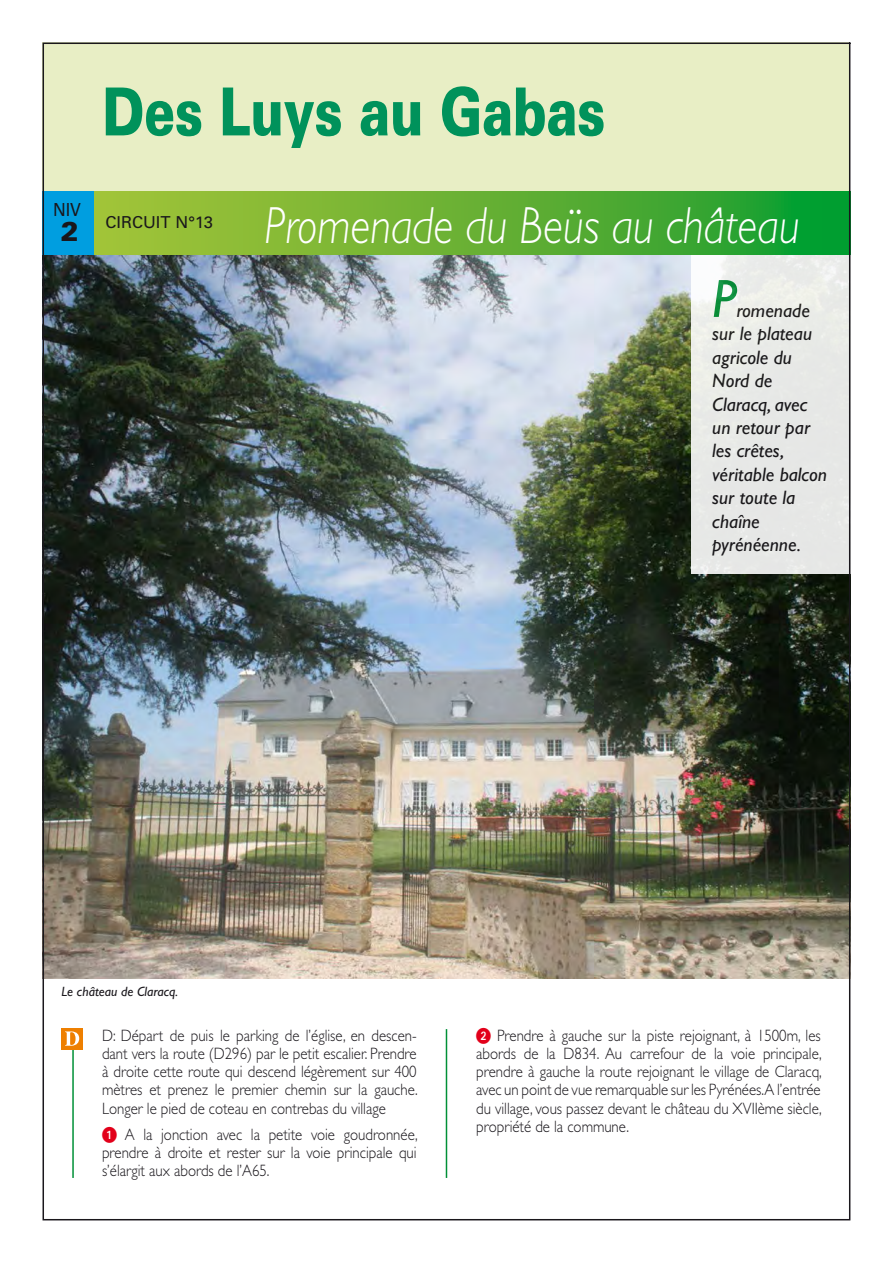
<style>
.page{position:relative;width:893px;height:1263px;background:#fff}
.page>*{position:absolute;margin:0;border:0;box-sizing:border-box;transform-origin:0 0}
.t1{font:900 66.3px "Univers LT Std";letter-spacing:-.01em;color:#00925b;scale:.77 1}
.t2{font:italic 54px "Gill Sans";color:#009037}
.t3{font:italic 300 52.5px "Gill Sans";color:#fff;scale:.85 1}
.t4{font:900 27px "Univers LT Std";color:#1a171c}
.t5{font:italic 19.5px/23.4px "Gill Sans";color:#1a171c}
.t6{font:18px "Univers LT Std";color:#1a171c;scale:.91 1}
.t7{font:300 16.5px/18px "Gill Sans";color:#1a171c;text-align:justify;scale:.9 1}
.t8{font:16.5px "Univers LT Std";color:#1a171c}
.t9{font:italic 13.5px "Gill Sans";color:#1a171c}
.s1{font-family:"European Pixx";font-weight:400;color:#e2001a}
</style>
<div class="page">
<img style="left:42px;top:42px;width:809px;height:1179px">
<p class="t6" style="left:53px;top:199px;width:33px">NIV</p>
<h3 class="t4" style="left:61px;top:214px;width:20px">2</h3>
<h1 class="t1" style="left:102px;top:70px;width:655px">Des Luys au Gabas</h1>
<p class="t8" style="left:105px;top:212px;width:109px">CIRCUIT N°13</p>
<h3 class="t3" style="left:265px;top:196px;width:631px">Promenade du Beüs au château</h3>
<h2 class="t2" style="left:712px;top:268px;width:26px">P</h2>
<p class="t5" style="left:712px;top:299px;width:116px;text-indent:24px">romenade sur le plateau agricole du<br>Nord de<br>Claracq, avec un retour par les crêtes, véritable balcon sur toute la chaîne pyrénéenne.</p>
<p class="t9" style="left:62px;top:983px;width:118px">Le château de Claracq.</p>
<p class="t7" style="left:102px;top:1027px;width:352px">D: Départ de puis le parking de l’église, en descen&shy;dant vers la route (D296) par le petit escalier. Prendre à droite cette route qui descend légèrement sur 400 mètres et prenez le premier chemin sur la gauche.<br>Longer le pied de coteau en contrebas du village</p>
<p class="t7" style="left:102px;top:1126px;width:352px"><span class="s1">1</span> A la jonction avec la petite voie goudronnée, prendre à droite et rester sur la voie principale qui s’élargit aux abords de l’A65.</p>
<p class="t7" style="left:476px;top:1027px;width:386px"><span class="s1">2</span> Prendre à gauche sur la piste rejoignant, à 1500m, les abords de la D834. Au carrefour de la voie principale, prendre à gauche la route rejoignant le village de Claracq, avec un point de vue remarquable sur les Pyrénées.A l’entrée du village, vous passez devant le château du XVIIème siècle, propriété de la commune.</p>
</div>
